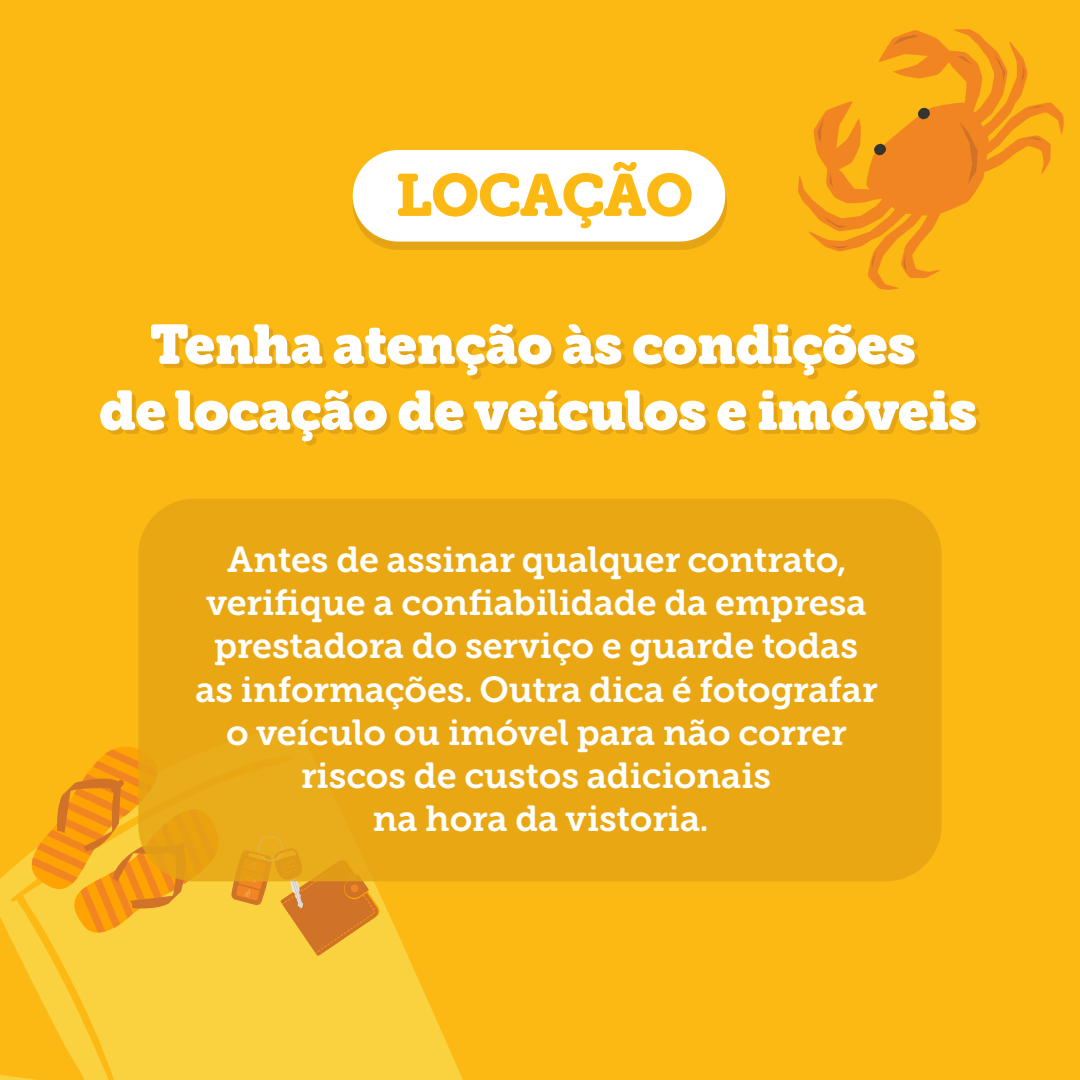
<style>
.page{position:relative;width:1080px;height:1080px;background:#fdb913}
.page>*{position:absolute;margin:0;border:0;box-sizing:border-box;transform-origin:0 0}
.t1{font:59.1px "Museo Slab Rounded 900";letter-spacing:-.02em;color:#fdb913}
.t2{font:55px/66px "Museo Slab Rounded";color:#fff;text-align:center}
.t3{font:36px/43.2px "Museo Slab Rounded 700";color:#fff;text-align:center}
</style>
<div class="page">
<svg style="left:798px;top:29px;width:266px;height:261px"></svg>
<svg style="left:0;top:870px;width:463px;height:210px;fill:#fad13f"></svg>
<svg style="left:10px;top:858px;width:284px;height:222px;fill:#fad13f"></svg>
<svg style="left:24px;top:747px;width:356px;height:209px;background:#f3af29"></svg>
<div style="left:353px;top:158px;width:374px;height:92px;background:#e5a413;border-radius:46px"></div>
<div style="left:353px;top:150px;width:372px;height:92px;background:#fff;border-radius:46px"></div>
<div style="left:138px;top:499px;width:804px;height:382px;background:#e5a413;border-radius:56px"></div>
<h1 class="t1" style="left:396px;top:162px;width:299px">LOCAÇÃO</h1>
<h2 class="t2" style="left:99px;top:312px;width:879px">Tenha atenção às condições<br>de locação de veículos e imóveis</h2>
<p class="t3" style="left:195px;top:538px;width:684px">Antes de assinar qualquer contrato, verifique a confiabilidade da empresa prestadora do serviço e guarde todas as informações. Outra dica é fotografar o veículo ou imóvel para não correr riscos de custos adicionais<br>na hora da vistoria.</p>
</div>
